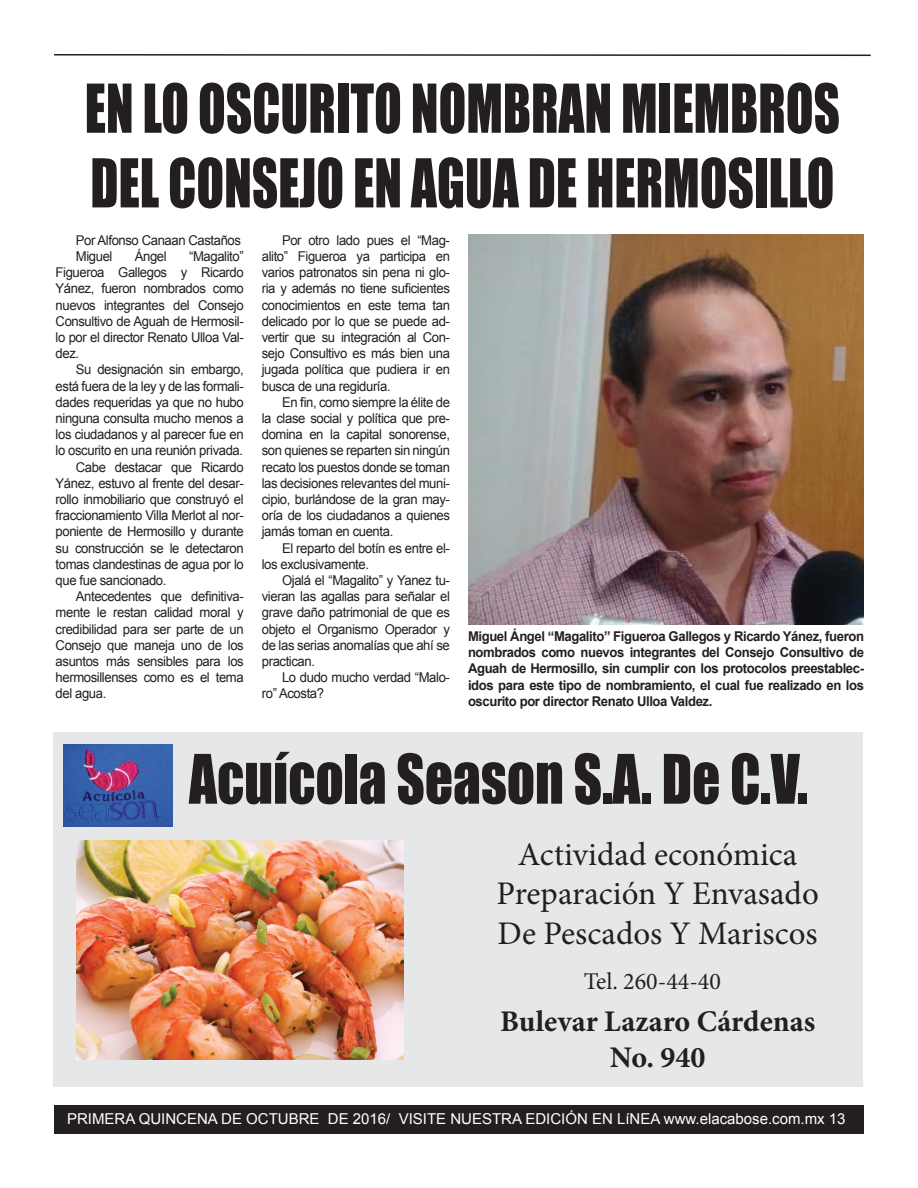
<style>
.page{position:relative;width:918px;height:1188px;background:#fff}
.page>*{position:absolute;margin:0;border:0;box-sizing:border-box;transform-origin:0 0}
.t1{font:63px "Impact";color:#231f20;scale:.88 1}
.t2{font:62.25px/74.7px "Impact";color:#231f20;scale:.82 1}
.t3{font:33px/39.6px "Minion Pro";color:#231f20;text-align:center}
.t4{font:700 30px/36px "Minion Pro";color:#231f20;text-align:center}
.t5{font:24px "Minion Pro";color:#231f20}
.t6{font:15px "Arial";color:#fff}
.t7{font:13.5px/16.2px "Arial";letter-spacing:-.03em;color:#231f20;text-align:justify}
.t8{font:700 13.5px/16.2px "Arial";letter-spacing:-.03em;color:#231f20;text-align:justify}
</style>
<div class="page">
<div style="left:54px;top:1106px;width:810px;height:28px;background:#231f20"></div>
<svg style="left:54px;top:54px;width:817px;height:2px;background:#595656"></svg>
<img style="left:468px;top:235px;width:396px;height:390px">
<div style="left:53px;top:732px;width:810px;height:355px;background:#e6e7e9"></div>
<img style="left:64px;top:745px;width:109px;height:82px">
<img style="left:77px;top:841px;width:327px;height:219px">
<h2 class="t2" style="left:85px;top:69px;width:922px">EN LO OSCURITO NOMBRAN MIEMBROS<br>DEL CONSEJO EN AGUA DE HERMOSILLO</h2>
<p class="t7" style="left:76px;top:232px;width:167px">Por Alfonso Canaan Castaños<br>Miguel</p>
<p class="t7" style="left:135px;top:248px;width:33px">Ángel</p>
<p class="t7" style="left:56px;top:248px;width:190px;text-indent:133px">“Magalito” Figueroa Gallegos y Ricardo Yánez, fueron nombrados como nuevos integrantes del Consejo Consultivo de Aguah de Hermosil&shy;lo por el director Renato Ulloa Val&shy;dez.</p>
<p class="t7" style="left:76px;top:362px;width:169px">Su designación sin embargo,</p>
<p class="t7" style="left:56px;top:378px;width:190px">está fuera de la ley y de las formali-</p>
<p class="t7" style="left:56px;top:394px;width:190px">dades requeridas ya que no hubo</p>
<p class="t7" style="left:56px;top:410px;width:190px">ninguna consulta mucho menos a</p>
<p class="t7" style="left:56px;top:426px;width:190px">los ciudadanos y al parecer fue en</p>
<p class="t7" style="left:56px;top:443px;width:189px">lo oscurito en una reunión privada.</p>
<p class="t7" style="left:76px;top:459px;width:169px">Cabe destacar que Ricardo</p>
<p class="t7" style="left:56px;top:475px;width:190px">Yánez, estuvo al frente del desar-</p>
<p class="t7" style="left:56px;top:491px;width:190px">rollo inmobiliario que construyó el</p>
<p class="t7" style="left:56px;top:507px;width:190px">fraccionamiento Villa Merlot al nor-</p>
<p class="t7" style="left:56px;top:524px;width:190px">poniente de Hermosillo y durante</p>
<p class="t7" style="left:56px;top:540px;width:190px">su construcción se le detectaron</p>
<p class="t7" style="left:56px;top:556px;width:190px">tomas clandestinas de agua por lo</p>
<p class="t7" style="left:56px;top:572px;width:112px">que fue sancionado.</p>
<p class="t7" style="left:76px;top:588px;width:169px">Antecedentes que definitiva-</p>
<p class="t7" style="left:56px;top:605px;width:190px">mente le restan calidad moral y</p>
<p class="t7" style="left:56px;top:621px;width:190px">credibilidad para ser parte de un</p>
<p class="t7" style="left:56px;top:637px;width:190px">Consejo que maneja uno de los</p>
<p class="t7" style="left:56px;top:653px;width:190px">asuntos más sensibles para los</p>
<p class="t7" style="left:56px;top:669px;width:190px">hermosillenses como es el tema</p>
<p class="t7" style="left:56px;top:686px;width:52px">del agua.</p>
<p class="t7" style="left:262px;top:232px;width:190px;text-indent:20px">Por otro lado pues el “Mag&shy;alito” Figueroa ya participa en varios patronatos sin pena ni glo&shy;ria y además no tiene suficientes conocimientos en este tema tan delicado por lo que se puede ad&shy;vertir que su integración al Con&shy;sejo Consultivo es más bien una jugada política que pudiera ir en busca de una regiduría.</p>
<p class="t7" style="left:262px;top:394px;width:190px;text-indent:20px">En fin, como siempre la élite de la clase social y política que pre&shy;domina en la capital sonorense, son quienes se reparten sin ningún recato los puestos donde se toman las decisiones relevantes del muni&shy;cipio, burlándose de la gran may&shy;oría de los ciudadanos a quienes jamás toman en cuenta.</p>
<p class="t7" style="left:262px;top:540px;width:190px;text-indent:20px">El reparto del botín es entre el&shy;los exclusivamente.</p>
<p class="t7" style="left:262px;top:572px;width:190px;text-indent:20px">Ojalá el “Magalito” y Yanez tu&shy;vieran las agallas para señalar el grave daño patrimonial de que es objeto el Organismo Operador y de las serias anomalías que ahí se practican.</p>
<p class="t7" style="left:262px;top:669px;width:190px;text-indent:20px">Lo dudo mucho verdad “Malo&shy;ro” Acosta?</p>
<p class="t8" style="left:468px;top:628px;width:398px">Miguel Ángel “Magalito” Figueroa Gallegos y Ricardo Yánez, fueron nombrados como nuevos integrantes del Consejo Consultivo de Aguah de Hermosillo, sin cumplir con los protocolos preestablec&shy;idos para este tipo de nombramiento, el cual fue realizado en los oscurito por director Renato Ulloa Valdez.</p>
<h1 class="t1" style="left:189px;top:730px;width:705px">Acuícola Season S.A. De C.V.</h1>
<h3 class="t3" style="left:496px;top:834px;width:324px">Actividad económica<br>Preparación Y Envasado<br>De Pescados Y Mariscos</h3>
<h3 class="t5" style="left:584px;top:966px;width:139px">Tel. 260-44-40</h3>
<h3 class="t4" style="left:500px;top:1003px;width:317px">Bulevar Lazaro Cárdenas<br>No. 940</h3>
<p class="t6" style="left:67px;top:1111px;width:780px">PRIMERA QUINCENA DE OCTUBRE DE 2016/ VISITE NUESTRA EDICIÓN EN LíNEA www.elacabose.com.mx 13</p>
</div>
